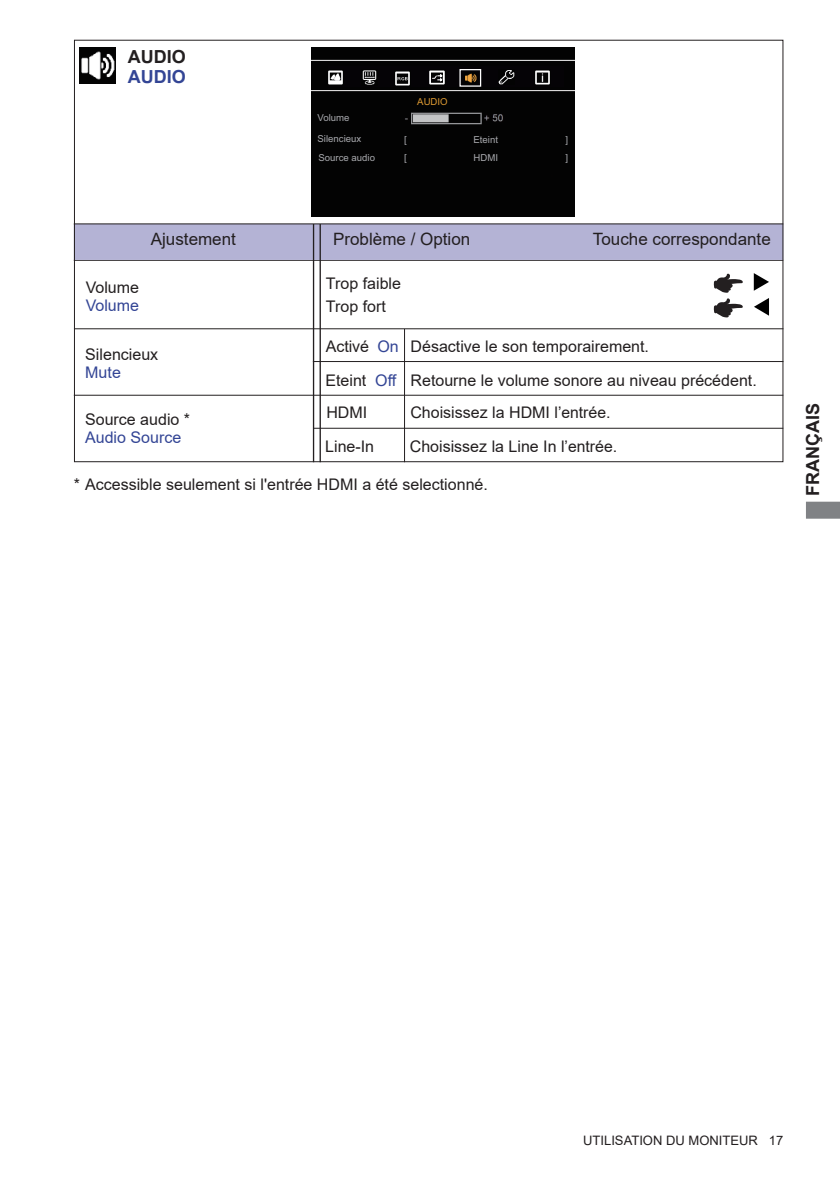
<style>
.page{position:relative;width:840px;height:1191px;background:#fff}
.page>*{position:absolute;margin:0;border:0;box-sizing:border-box;transform-origin:0 0}
.t1{font:700 18px "Arial";color:#231f20}
.t2{font:700 18px "Arial";color:#334595}
.t3{font:17px "Arial";color:#231f20}
.t4{font:16px/22.6px "Arial";color:#231f20}
.t5{font:16px "Arial";color:#334595}
.t6{font:13px "Arial";color:#231f20}
.t7{font:9.6px/20.6px "Arial";color:#a8a9ad}
.t8{font:9.6px "Arial";color:#dc9932}
.s1{color:#334595}
</style>
<div class="page">
<svg style="left:806px;top:502px;width:33px;height:16px"></svg>
<hr style="left:74px;top:260px;width:708px;height:1px;background:#231f20">
<div style="left:74px;top:224px;width:708px;height:36px;background:#b4b3d5;border:2px solid #b4b3d5"></div>
<hr style="left:74px;top:223px;width:708px;height:1px;background:#231f20">
<hr style="left:313px;top:224px;width:1px;height:238px;background:#231f20">
<hr style="left:319px;top:224px;width:2px;height:238px;background:#231f20">
<hr style="left:74px;top:328px;width:709px;height:1px;background:#231f20">
<hr style="left:313px;top:361px;width:470px;height:1px;background:#231f20">
<hr style="left:404px;top:329px;width:1px;height:133px;background:#231f20">
<img style="left:79px;top:48px;width:36px;height:36px">
<div style="left:311px;top:48px;width:262px;height:169px;background:#030303"></div>
<div style="left:328px;top:66px;width:235px;height:20px;background:#050306"></div>
<img style="left:429px;top:70px;width:16px;height:15px">
<svg style="left:431px;top:74px;width:11px;height:7px"></svg>
<img style="left:535px;top:70px;width:15px;height:15px">
<img style="left:498px;top:70px;width:15px;height:15px">
<img style="left:327px;top:70px;width:16px;height:16px">
<img style="left:362px;top:70px;width:15px;height:15px">
<div style="left:459px;top:69px;width:22px;height:18px;border:1px solid #fff"></div>
<svg style="left:465px;top:73px;width:11px;height:10px"></svg>
<img style="left:395px;top:71px;width:15px;height:15px">
<svg style="left:713px;top:273px;width:29px;height:44px"></svg>
<svg style="left:753px;top:273px;width:15px;height:18px"></svg>
<svg style="left:754px;top:298px;width:14px;height:17px"></svg>
<hr style="left:74px;top:395px;width:708px;height:1px;background:#231f20">
<hr style="left:313px;top:428px;width:469px;height:1px;background:#231f20">
<p class="t1" style="left:128px;top:44px;width:59px">AUDIO</p>
<p class="t2" style="left:128px;top:64px;width:59px">AUDIO</p>
<p class="t7" style="left:317px;top:107px;width:45px">Volume<br>Silencieux</p>
<p class="t8" style="left:417px;top:95px;width:32px">AUDIO</p>
<p class="t7" style="left:404px;top:129px;width:4px">[</p>
<p class="t7" style="left:473px;top:129px;width:26px">Eteint</p>
<p class="t7" style="left:565px;top:129px;width:4px">]</p>
<p class="t7" style="left:318px;top:147px;width:58px">Source audio</p>
<p class="t7" style="left:404px;top:148px;width:4px">[</p>
<p class="t7" style="left:473px;top:148px;width:26px">HDMI</p>
<p class="t7" style="left:565px;top:148px;width:4px">]</p>
<p class="t4" style="left:86px;top:276px;width:55px">Volume</p>
<p class="t5" style="left:86px;top:294px;width:55px">Volume</p>
<p class="t3" style="left:151px;top:227px;width:87px">Ajustement</p>
<p class="t3" style="left:333px;top:227px;width:139px">Problème / Option</p>
<p class="t3" style="left:592px;top:227px;width:179px">Touche correspondante</p>
<p class="t4" style="left:326px;top:272px;width:76px">Trop faible<br>Trop fort</p>
<p class="t4" style="left:85px;top:342px;width:74px">Silencieux</p>
<p class="t5" style="left:85px;top:361px;width:37px">Mute</p>
<p class="t4" style="left:410px;top:329px;width:347px;line-height:34px;text-indent:-84px">Activé <span class="s1">On</span> Désactive le son temporairement.<br>Retourne le volume sonore au niveau précédent.</p>
<p class="t4" style="left:325px;top:369px;width:73px">Eteint <span class="s1">Off</span></p>
<p class="t4" style="left:326px;top:401px;width:42px">HDMI</p>
<p class="t4" style="left:410px;top:401px;width:202px">Choisissez la HDMI l’entrée.</p>
<p class="t4" style="left:325px;top:434px;width:50px">Line-In</p>
<p class="t4" style="left:409px;top:434px;width:209px">Choisissez la Line In l’entrée.</p>
<p class="t4" style="left:85px;top:407px;width:106px">Source audio *</p>
<p class="t5" style="left:85px;top:426px;width:98px">Audio Source</p>
<p class="t4" style="left:74px;top:473px;width:415px">* Accessible seulement si l'entrée HDMI a été selectionné.</p>
<p class="t1" style="left:799px;top:496px;width:94px;rotate:-90deg">FRANÇAIS</p>
<p class="t6" style="left:583px;top:1131px;width:201px">UTILISATION DU MONITEUR 17</p>
</div>
